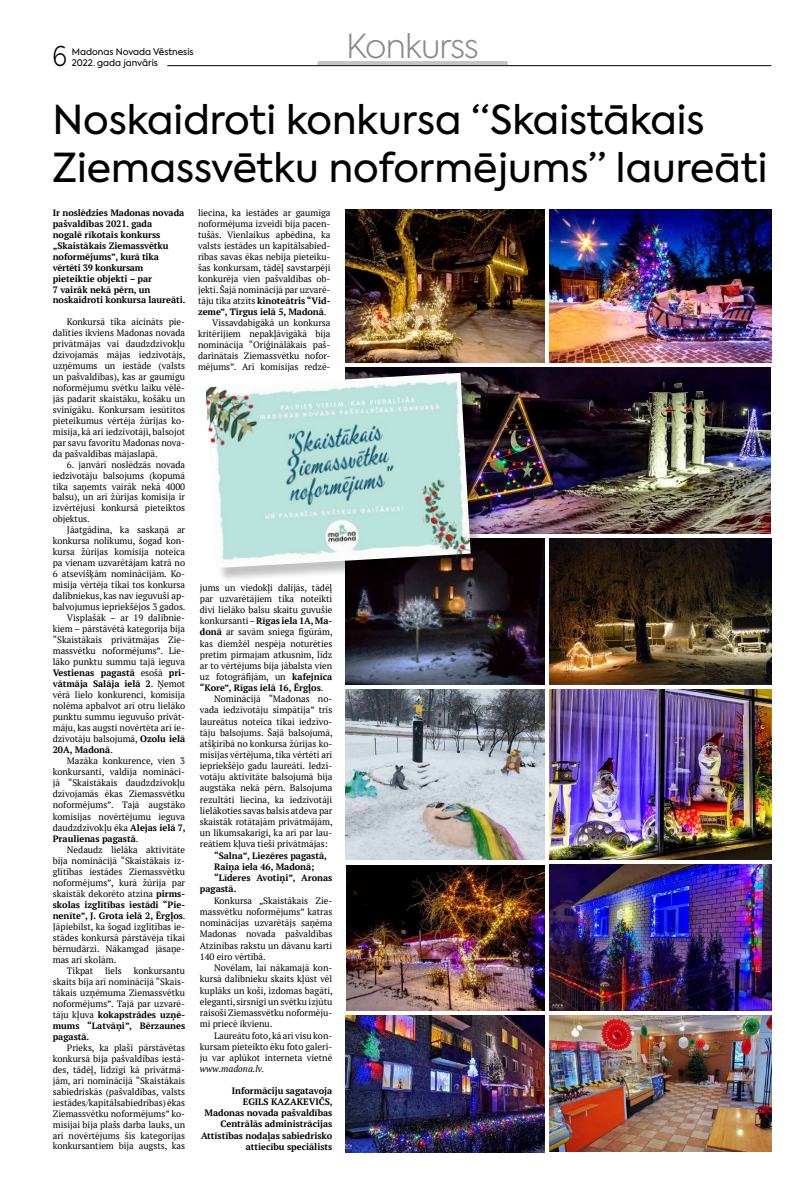
<style>
.page{position:relative;width:794px;height:1191px;background:#fff}
.page>*{position:absolute;margin:0;border:0;box-sizing:border-box;transform-origin:0 0}
.t1{font:39.7px/47.6px "Axiforma";color:#000}
.t2{font:300 33px "Axiforma";letter-spacing:-.025em;color:#8a8c8e}
.t3{font:300 27px "Axiforma";color:#000;scale:.9 1}
.t4{font:9.2px/10.9px "PT Serif";letter-spacing:-.005em;color:#000;text-align:justify}
.t5{font:700 9.2px/10.9px "PT Serif";letter-spacing:-.005em;color:#000}
.t6{font:italic 9.2px "PT Serif";letter-spacing:-.005em;color:#000}
.t7{font:9px/11px "Axiforma";color:#000}
.s1{font-weight:400}
.s2{font-weight:700}
</style>
<div class="page">
<hr style="left:167px;top:65px;width:604px;height:1px;background:#000">
<hr style="left:317px;top:61px;width:190px;height:4px;background:#c2c4c6">
<img style="left:346px;top:209px;width:198px;height:154px">
<img style="left:549px;top:209px;width:222px;height:154px">
<img style="left:346px;top:539px;width:198px;height:145px">
<img style="left:346px;top:1015px;width:198px;height:137px">
<img style="left:346px;top:690px;width:198px;height:169px">
<img style="left:550px;top:690px;width:222px;height:169px">
<img style="left:549px;top:1015px;width:222px;height:136px">
<img style="left:346px;top:865px;width:198px;height:145px">
<img style="left:549px;top:864px;width:222px;height:146px">
<img style="left:550px;top:539px;width:222px;height:145px">
<img style="left:444px;top:367px;width:327px;height:166px">
<div style="left:207px;top:375px;width:278px;height:207px;background:#000;opacity:.24"></div>
<img style="left:206px;top:373px;width:265px;height:195px">
<h3 class="t3" style="left:52px;top:39px;width:18px">6</h3>
<p class="t7" style="left:72px;top:47px;width:123px">Madonas Novada Vēstnesis<br>2022. gada janvāris</p>
<h2 class="t2" style="left:346px;top:25px;width:134px">Konkurss</h2>
<h1 class="t1" style="left:52px;top:97px;width:716px">Noskaidroti konkursa “Skaistākais<br>Ziemassvētku noformējums” laureāti</h1>
<p class="t4" style="left:198px;top:208px;width:134px">liecina, ka iestādes ar gaumīga</p>
<p class="t4" style="left:198px;top:218px;width:134px">noformējuma izveidi bija pacen-</p>
<p class="t4" style="left:198px;top:229px;width:134px">tušās. Vienlaikus apbēdina, ka</p>
<p class="t4" style="left:198px;top:240px;width:134px">valsts iestādes un kapitālsabied-</p>
<p class="t4" style="left:198px;top:251px;width:134px">rības savas ēkas nebija pieteiku-</p>
<p class="t4" style="left:198px;top:262px;width:134px">šas konkursam, tādēļ savstarpēji</p>
<p class="t4" style="left:198px;top:273px;width:134px">konkurēja vien pašvaldības ob-</p>
<p class="t4" style="left:198px;top:284px;width:134px">jekti. Šajā nominācijā par uzvarē-</p>
<p class="t5" style="left:198px;top:295px;width:134px"><span class="s1">tāju tika atzīts</span> kinoteātris “Vid-</p>
<p class="t5" style="left:198px;top:306px;width:130px">zeme”, Tirgus ielā 5, Madonā<span class="s1">.</span></p>
<p class="t4" style="left:212px;top:317px;width:120px">Vissavdabīgākā un konkursa</p>
<p class="t4" style="left:198px;top:328px;width:134px">kritērijiem nepakļāvīgākā bija</p>
<p class="t4" style="left:198px;top:339px;width:134px">nominācija “Oriģinālākais paš-</p>
<p class="t4" style="left:198px;top:350px;width:134px">darinātais Ziemassvētku nofor-</p>
<p class="t4" style="left:198px;top:361px;width:134px">mējums”. Arī komisijas redzē-</p>
<p class="t5" style="left:53px;top:207px;width:134px">Ir noslēdzies Madonas novada pašvaldības 2021. gada<br>nogalē rīkotais konkurss „Skaistākais Ziemassvētku noformējums”, kurā tika vērtēti 39 konkursam pieteiktie objekti – par<br>7 vairāk nekā pērn, un noskaidroti konkursa laureāti.</p>
<p class="t4" style="left:53px;top:316px;width:134px;text-indent:14px">Konkursā tika aicināts pie&shy;dalīties ikviens Madonas novada privātmājas vai daudzdzīvokļu dzīvojamās mājas iedzīvotājs, uzņēmums un iestāde (valsts un pašvaldības), kas ar gaumīgu noformējumu svētku laiku vēlē&shy;jās padarīt skaistāku, košāku un svinīgāku. Konkursam iesūtītos pieteikumus vērtēja žūrijas ko&shy;misija, kā arī iedzīvotāji, balsojot par savu favorītu Madonas nova&shy;da pašvaldības mājaslapā.</p>
<p class="t4" style="left:53px;top:459px;width:134px;text-indent:14px">6. janvārī noslēdzās novada iedzīvotāju balsojums (kopumā tika saņemts vairāk nekā 4000 balsu), un arī žūrijas komisija ir izvērtējusi konkursā pieteiktos objektus.</p>
<p class="t4" style="left:67px;top:524px;width:120px">Jāatgādina, ka saskaņā ar</p>
<p class="t4" style="left:53px;top:535px;width:134px">konkursa nolikumu, šogad kon-</p>
<p class="t4" style="left:53px;top:546px;width:134px">kursa žūrijas komisija noteica</p>
<p class="t4" style="left:53px;top:557px;width:134px">pa vienam uzvarētājam katrā no</p>
<p class="t4" style="left:53px;top:568px;width:134px">6 atsevišķām nominācijām. Ko-</p>
<p class="t4" style="left:53px;top:579px;width:134px">misija vērtēja tikai tos konkursa</p>
<p class="t4" style="left:53px;top:590px;width:134px">dalībniekus, kas nav ieguvuši ap-</p>
<p class="t4" style="left:53px;top:601px;width:134px">balvojumus iepriekšējos 3 gados.</p>
<p class="t4" style="left:67px;top:612px;width:120px">Visplašāk – ar 19 dalībnie-</p>
<p class="t4" style="left:53px;top:623px;width:134px">kiem – pārstāvētā kategorija bija</p>
<p class="t4" style="left:53px;top:634px;width:134px">“Skaistākais privātmājas Zie-</p>
<p class="t4" style="left:53px;top:645px;width:134px">massvētku noformējums”. Lie-</p>
<p class="t4" style="left:53px;top:656px;width:134px">lāko punktu summu tajā ieguva</p>
<p class="t5" style="left:53px;top:667px;width:134px">Vestienas pagastā <span class="s1">esošā</span> pri-</p>
<p class="t5" style="left:53px;top:678px;width:134px">vātmāja Salāja ielā 2<span class="s1">. Ņemot</span></p>
<p class="t4" style="left:53px;top:689px;width:134px">vērā lielo konkurenci, komisija</p>
<p class="t4" style="left:53px;top:700px;width:134px">nolēma apbalvot arī otru lielāko</p>
<p class="t4" style="left:53px;top:711px;width:134px">punktu summu ieguvušo privāt-</p>
<p class="t4" style="left:53px;top:722px;width:134px">māju, kas augsti novērtēta arī ie-</p>
<p class="t4" style="left:53px;top:733px;width:134px">dzīvotāju balsojumā, <span class="s2">Ozolu ielā</span></p>
<p class="t5" style="left:53px;top:744px;width:62px">20A, Madonā<span class="s1">.</span></p>
<p class="t4" style="left:67px;top:755px;width:120px">Mazāka konkurence, vien 3</p>
<p class="t4" style="left:53px;top:766px;width:134px">konkursanti, valdīja nomināci-</p>
<p class="t4" style="left:53px;top:777px;width:134px">jā “Skaistākais daudzdzīvokļu</p>
<p class="t4" style="left:53px;top:788px;width:134px">dzīvojamās ēkas Ziemassvētku</p>
<p class="t4" style="left:53px;top:799px;width:134px">noformējums”. Tajā augstāko</p>
<p class="t4" style="left:53px;top:810px;width:134px">komisijas novērtējumu ieguva</p>
<p class="t4" style="left:53px;top:821px;width:134px">daudzdzīvokļu ēka <span class="s2">Alejas ielā 7,</span></p>
<p class="t5" style="left:53px;top:832px;width:87px">Praulienas pagastā<span class="s1">.</span></p>
<p class="t4" style="left:67px;top:844px;width:120px">Nedaudz lielāka aktivitāte</p>
<p class="t4" style="left:53px;top:855px;width:134px">bija nominācijā “Skaistākais iz-</p>
<p class="t4" style="left:53px;top:866px;width:134px">glītības iestādes Ziemassvētku</p>
<p class="t4" style="left:53px;top:877px;width:134px">noformējums”, kurā žūrija par</p>
<p class="t4" style="left:53px;top:888px;width:134px">skaistāk dekorēto atzina <span class="s2">pirms-</span></p>
<p class="t5" style="left:53px;top:899px;width:134px">skolas izglītības iestādi “Pie-</p>
<p class="t5" style="left:53px;top:910px;width:134px">nenīte”, J. Grota ielā 2, Ērgļos<span class="s1">.</span></p>
<p class="t4" style="left:53px;top:921px;width:134px">Jāpiebilst, ka šogad izglītības ie-</p>
<p class="t4" style="left:53px;top:932px;width:134px">stādes konkursā pārstāvēja tikai</p>
<p class="t4" style="left:53px;top:943px;width:134px">bērnudārzi. Nākamgad jāsaņe-</p>
<p class="t4" style="left:53px;top:954px;width:65px">mas arī skolām.</p>
<p class="t4" style="left:67px;top:965px;width:28px">Tikpat</p>
<p class="t4" style="left:105px;top:965px;width:18px">liels</p>
<p class="t4" style="left:200px;top:582px;width:134px">jums un viedokļi dalījās, tādēļ par uzvarētājiem tika noteikti divi lielāko balsu skaitu guvušie konkursanti –<span class="s2">Rīgas iela 1A, Ma&shy;donā</span> ar savām sniega figūrām, kas diemžēl nespēja noturēties pretim pirmajam atkusnim, līdz ar to vērtējums bija jābalsta vien uz fotogrāfijām, un <span class="s2">kafejnīca “Kore”, Rīgas ielā 16, Ērgļos</span>.</p>
<p class="t4" style="left:200px;top:693px;width:134px;line-height:11.2px;text-indent:14px">Nominācijā “Madonas no&shy;vada iedzīvotāju simpātija” trīs laureātus noteica tikai iedzīvo&shy;tāju balsojums. Šajā balsojumā, atšķirībā no konkursa žūrijas ko&shy;misijas vērtējuma, tika vērtēti arī iepriekšējo gadu laureāti. Iedzī&shy;votāju aktivitāte balsojumā bija augstāka nekā pērn. Balsojuma rezultāti liecina, ka iedzīvotāji lielākoties savas balsis atdeva par skaistāk rotātajām privātmājām, un likumsakarīgi, ka arī par lau&shy;reātiem kļuva tieši privātmājas:</p>
<p class="t5" style="left:214px;top:850px;width:114px">“Salna”, Liezēres pagastā,</p>
<p class="t5" style="left:214px;top:861px;width:102px">Raiņa iela 46, Madonā;</p>
<p class="t5" style="left:214px;top:872px;width:120px">“Līderes Avotiņi”, Aronas</p>
<p class="t5" style="left:200px;top:883px;width:38px">pagastā.</p>
<p class="t4" style="left:200px;top:894px;width:134px;line-height:11.2px;text-indent:14px">Konkursa „Skaistākais Zie&shy;massvētku noformējums” katras nominācijas uzvarētājs saņēma Madonas novada pašvaldības Atzinības rakstu un dāvanu karti 140 eiro vērtībā.</p>
<p class="t4" style="left:200px;top:962px;width:134px;line-height:11.2px;text-indent:14px">Novēlam, lai nākamajā kon&shy;kursā dalībnieku skaits kļūst vēl kuplāks un koši, izdomas bagāti, eleganti, sirsnīgi un svētku izjūtu raisoši Ziemassvētku noformēju&shy;mi priecē ikvienu.</p>
<p class="t4" style="left:200px;top:1029px;width:134px;text-indent:14px">Laureātu foto, kā arī visu kon&shy;kursam pieteikto ēku foto galeri&shy;ju var aplūkot interneta vietnē</p>
<p class="t6" style="left:200px;top:1062px;width:66px">www.madona.lv.</p>
<p class="t5" style="left:201px;top:1084px;width:133px;line-height:11.2px;text-align:right">Informāciju sagatavoja<br>EGILS KAZAKEVIČS,<br>Madonas novada pašvaldības<br>Centrālās administrācijas<br>Attīstības nodaļas sabiedrisko attiecību speciālists</p>
<p class="t4" style="left:53px;top:965px;width:134px;text-indent:81px">konkursantu skaits bija arī nominācijā “Skais&shy;tākais uzņēmuma Ziemassvētku noformējums”. Tajā par uzvarē&shy;tāju kļuva <span class="s2">kokapstrādes uzņē&shy;mums “Latvāņi”, Bērzaunes pagastā.</span></p>
<p class="t4" style="left:53px;top:1042px;width:134px;text-indent:14px">Prieks, ka plaši pārstāvētas konkursā bija pašvaldības iestā&shy;des, tādēļ, līdzīgi kā privātmā&shy;jām, arī nominācijā “Skaistākais sabiedriskās (pašvaldības, valsts iestādes/kapitālsabiedrības) ēkas Ziemassvētku noformējums” ko&shy;misijai bija plašs darba lauks, un arī novērtējums šīs kategorijas konkursantiem bija augsts, kas</p>
</div>
